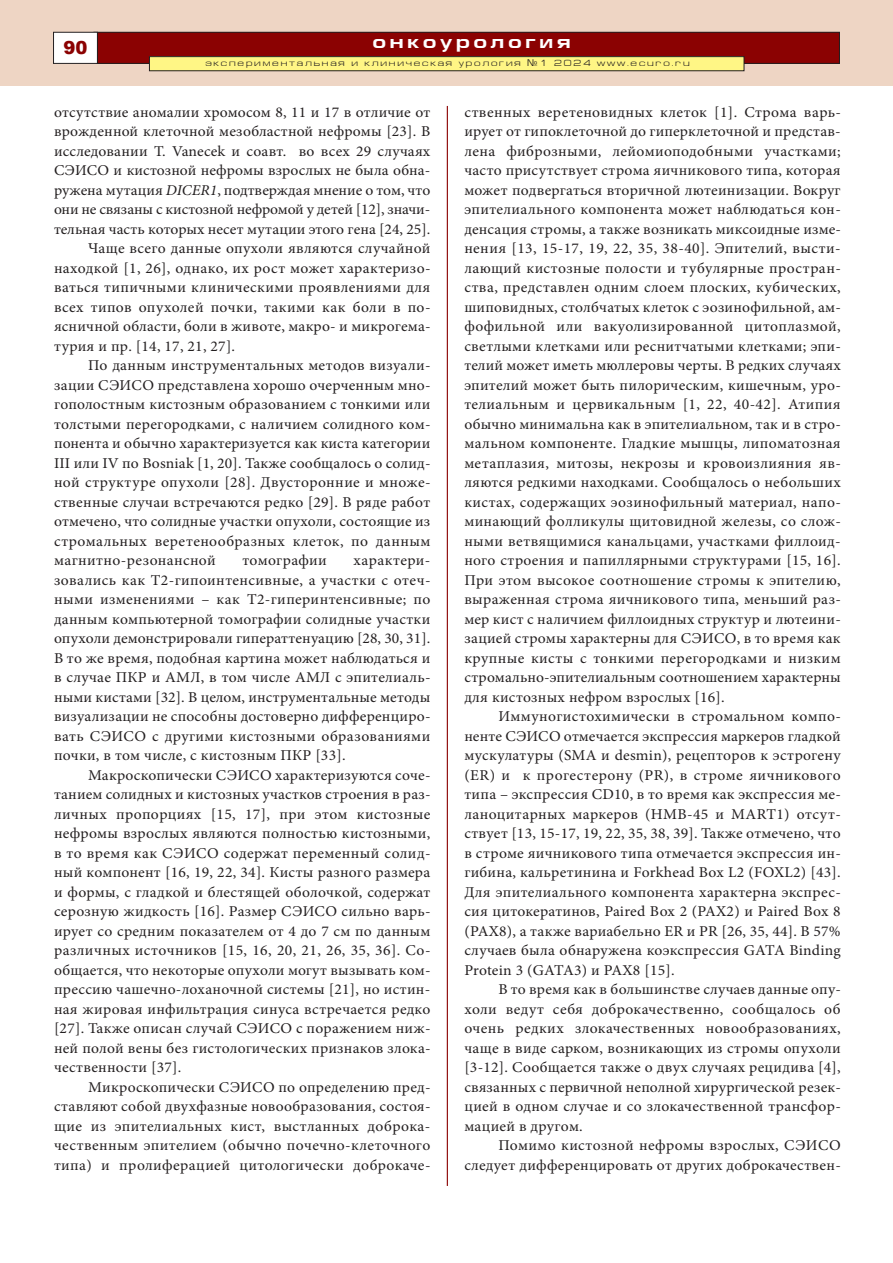
<style>
.page{position:relative;width:893px;height:1263px;background:#fff}
.page>*{position:absolute;margin:0;border:0;box-sizing:border-box;transform-origin:0 0}
.t1{font:700 18px "Europe Ext";letter-spacing:.2em;color:#fff}
.t2{font:900 18px "Arial";color:#8b0202}
.t3{font:15px/19.5px "Minion Pro";letter-spacing:.015em;color:#231f20;text-align:justify;scale:1.04 1}
.t4{font:9px "Europe Ext Normal";letter-spacing:.2em;color:#231f20}
.s1{font-family:"Europe"}
.s2{font-style:italic}
</style>
<div class="page">
<hr style="left:447px;top:106px;width:1px;height:1080px;background:#8b0202">
<div style="left:0;top:0;width:893px;height:85px;background:#eed5c4"></div>
<div style="left:94px;top:32px;width:745px;height:31px;background:#8b0202"></div>
<div style="left:94px;top:32px;width:746px;height:32px;border:1px solid #231f20"></div>
<div style="left:54px;top:32px;width:43px;height:31px;background:#fff"></div>
<div style="left:53px;top:32px;width:45px;height:32px;border:1px solid #231f20"></div>
<div style="left:149px;top:57px;width:595px;height:14px;background:#fff685"></div>
<div style="left:149px;top:56px;width:595px;height:15px;border:1px solid #231f20"></div>
<p class="t2" style="left:64px;top:34px;width:26px">90</p>
<p class="t1" style="left:372px;top:36px;width:200px">онкоурология</p>
<p class="t4" style="left:205px;top:60px;width:486px">экспериментальная и клиническая урология <span class="s1">¹</span>1 2024 www.ecuro.ru</p>
<p class="t3" style="left:54px;top:104px;width:363px">отсутствие аномалии хромосом 8, 11 и 17 в отличие от врожденной клеточной мезобластной нефромы [23]. В исследовании T. Vanecek и соавт. во всех 29 случаях СЭИСО и кистозной нефромы взрослых не была обна&shy;ружена мутация <span class="s2">DICER1</span>, подтверждая мнение о том, что они не связаны с кистозной нефромой у детей [12], значи&shy;тельная часть которых несет мутации этого гена [24, 25].</p>
<p class="t3" style="left:54px;top:240px;width:364px;text-indent:34px">Чаще всего данные опухоли являются случайной находкой [1, 26], однако, их рост может характеризо&shy;ваться типичными клиническими проявлениями для всех типов опухолей почки, такими как боли в по&shy;ясничной области, боли в животе, макро- и микрогема&shy;турия и пр. [14, 17, 21, 27].</p>
<p class="t3" style="left:54px;top:357px;width:364px;text-indent:34px">По данным инструментальных методов визуали&shy;зации СЭИСО представлена хорошо очерченным мно&shy;гополостным кистозным образованием с тонкими или толстыми перегородками, с наличием солидного ком&shy;понента и обычно характеризуется как киста категории III или IV по Bosniak [1, 20]. Также сообщалось о солид&shy;ной структуре опухоли [28]. Двусторонние и множе&shy;ственные случаи встречаются редко [29]. В ряде работ отмечено, что солидные участки опухоли, состоящие из стромальных веретенообразных клеток, по данным магнитно-резонансной</p>
<p class="t3" style="left:242px;top:552px;width:83px">томографии</p>
<p class="t3" style="left:54px;top:552px;width:364px;text-indent:300px">характери&shy;зовались как Т2-гипоинтенсивные, а участки с отеч&shy;ными изменениями – как Т2-гиперинтенсивные; по данным компьютерной томографии солидные участки опухоли демонстрировали гиператтенуацию [28, 30, 31].<br>В то же время, подобная картина может наблюдаться и в случае ПКР и АМЛ, в том числе АМЛ с эпителиаль&shy;ными кистами [32]. В целом, инструментальные методы визуализации не способны достоверно дифференциро&shy;вать СЭИСО с другими кистозными образованиями почки, в том числе, с кистозным ПКР [33].</p>
<p class="t3" style="left:54px;top:767px;width:364px;text-indent:34px">Макроскопически СЭИСО характеризуются соче&shy;танием солидных и кистозных участков строения в раз&shy;личных пропорциях [15, 17], при этом кистозные нефромы взрослых являются полностью кистозными, в то время как СЭИСО содержат переменный солид&shy;ный компонент [16, 19, 22, 34]. Кисты разного размера и формы, с гладкой и блестящей оболочкой, содержат серозную жидкость [16]. Размер СЭИСО сильно варь&shy;ирует со средним показателем от 4 до 7 см по данным различных источников [15, 16, 20, 21, 26, 35, 36]. Со&shy;общается, что некоторые опухоли могут вызывать ком&shy;прессию чашечно-лоханочной системы [21], но истин&shy;ная жировая инфильтрация синуса встречается редко [27]. Также описан случай СЭИСО с поражением ниж&shy;ней полой вены без гистологических признаков злока&shy;чественности [37].</p>
<p class="t3" style="left:54px;top:1079px;width:364px;text-indent:34px">Микроскопически СЭИСО по определению пред&shy;ставляют собой двухфазные новообразования, состоя&shy;щие из эпителиальных кист, выстланных доброка&shy;чественным эпителием (обычно почечно-клеточного типа) и пролиферацией цитологически доброкаче-</p>
<p class="t3" style="left:464px;top:104px;width:364px">ственных веретеновидных клеток [1]. Строма варь&shy;ирует от гипоклеточной до гиперклеточной и представ&shy;лена фиброзными, лейомиоподобными участками; часто присутствует строма яичникового типа, которая может подвергаться вторичной лютеинизации. Вокруг эпителиального компонента может наблюдаться кон&shy;денсация стромы, а также возникать миксоидные изме&shy;нения [13, 15-17, 19, 22, 35, 38-40]. Эпителий, высти&shy;лающий кистозные полости и тубулярные простран&shy;ства, представлен одним слоем плоских, кубических, шиповидных, столбчатых клеток с эозинофильной, ам&shy;фофильной или вакуолизированной цитоплазмой, светлыми клетками или реснитчатыми клетками; эпи&shy;телий может иметь мюллеровы черты. В редких случаях эпителий может быть пилорическим, кишечным, уро&shy;телиальным и цервикальным [1, 22, 40-42]. Атипия обычно минимальна как в эпителиальном, так и в стро&shy;мальном компоненте. Гладкие мышцы, липоматозная метаплазия, митозы, некрозы и кровоизлияния яв&shy;ляются редкими находками. Сообщалось о небольших кистах, содержащих эозинофильный материал, напо&shy;минающий фолликулы щитовидной железы, со слож&shy;ными ветвящимися канальцами, участками филлоид&shy;ного строения и папиллярными структурами [15, 16].<br>При этом высокое соотношение стромы к эпителию, выраженная строма яичникового типа, меньший раз&shy;мер кист с наличием филлоидных структур и лютеини&shy;зацией стромы характерны для СЭИСО, в то время как крупные кисты с тонкими перегородками и низким стромально-эпителиальным соотношением характерны для кистозных нефром взрослых [16].</p>
<p class="t3" style="left:464px;top:708px;width:364px;text-indent:34px">Иммуногистохимически в стромальном компо&shy;ненте СЭИСО отмечается экспрессия маркеров гладкой мускулатуры (SMA и desmin), рецепторов к эстрогену (ER) и к прогестерону (PR), в строме яичникового типа – экспрессия CD10, в то время как экспрессия ме&shy;ланоцитарных маркеров (HMB-45 и MART1) отсут&shy;ствует [13, 15-17, 19, 22, 35, 38, 39]. Также отмечено, что в строме яичникового типа отмечается экспрессия ин&shy;гибина, кальретинина и Forkhead Box L2 (FOXL2) [43].<br>Для эпителиального компонента характерна экспрес&shy;сия цитокератинов, Paired Box 2 (PAX2) и Paired Box 8 (PAX8), а также вариабельно ER и PR [26, 35, 44]. В 57% случаев была обнаружена коэкспрессия GATA Binding Protein 3 (GATA3) и PAX8 [15].</p>
<p class="t3" style="left:464px;top:981px;width:364px;text-indent:34px">В то время как в большинстве случаев данные опу&shy;холи ведут себя доброкачественно, сообщалось об очень редких злокачественных новообразованиях, чаще в виде сарком, возникающих из стромы опухоли [3-12]. Сообщается также о двух случаях рецидива [4], связанных с первичной неполной хирургической резек&shy;цией в одном случае и со злокачественной трансфор&shy;мацией в другом.</p>
<p class="t3" style="left:464px;top:1137px;width:364px;text-align:right">Помимо кистозной нефромы взрослых, СЭИСО следует дифференцировать от других доброкачествен-</p>
</div>
